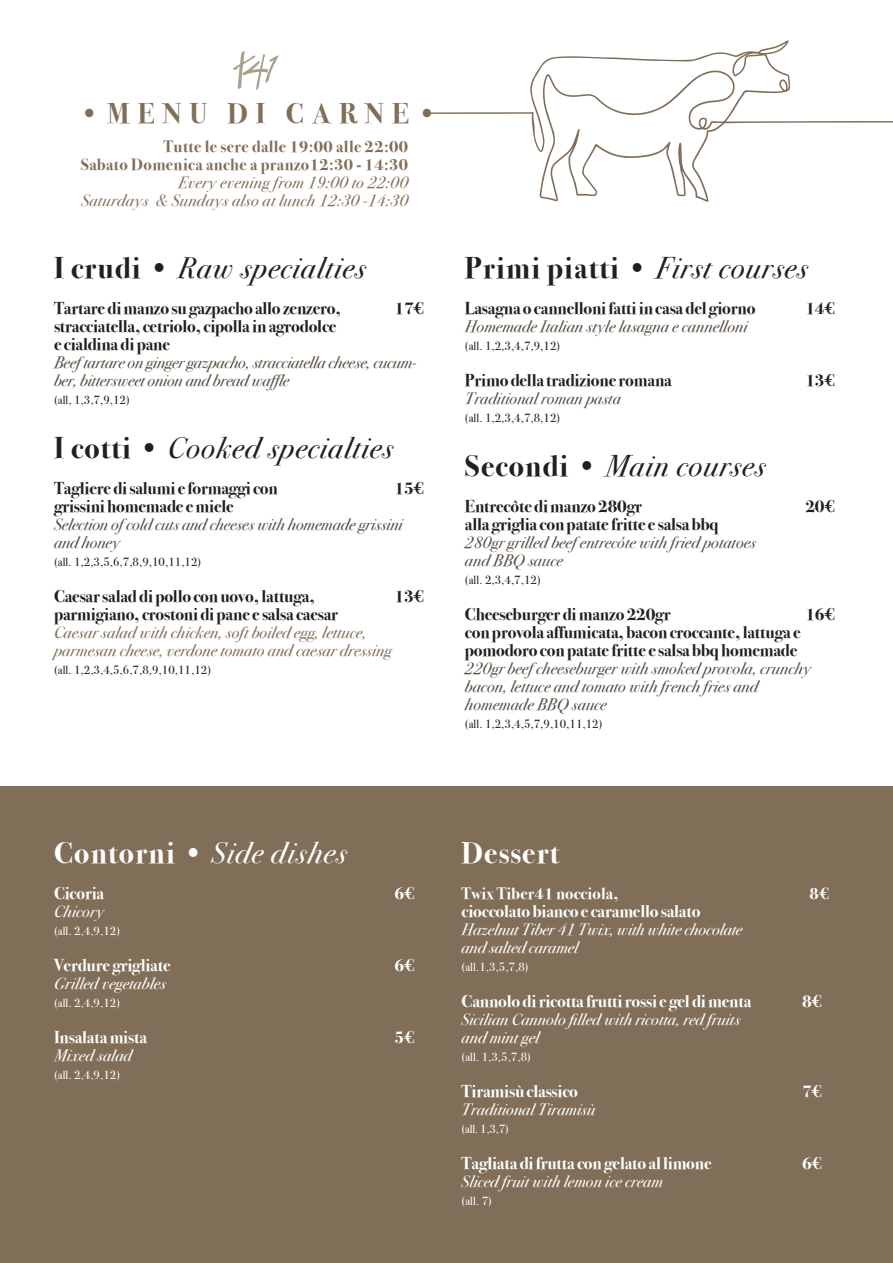
<style>
.page{position:relative;width:893px;height:1263px;background:#fff}
.page>*{position:absolute;margin:0;border:0;box-sizing:border-box;transform-origin:0 0}
.t1{font:italic 30px "Bodoni Svty Two ITCTT";letter-spacing:.04em;color:#231f20}
.t2{font:italic 30px "Bodoni Svty Two ITCTT";letter-spacing:.04em;color:#fff}
.t3{font:700 30px "Bodoni Svty Two ITCTT";letter-spacing:.04em;color:#fff}
.t4{font:700 28.5px "Bodoni Svty Two ITCTT";letter-spacing:.28em;color:#806e58}
.t5{font:700 17.25px/18px "Bodoni Svty Two ITCTT";letter-spacing:-.01em;color:#231f20}
.t6{font:700 17.25px "Bodoni Svty Two ITCTT";letter-spacing:-.01em;color:#fff}
.t7{font:italic 16.5px/18px "Bodoni Svty Two ITCTT";letter-spacing:.01em;color:#584e42}
.t8{font:italic 16.5px/18px "Bodoni Svty Two ITCTT";letter-spacing:.01em;color:#fff}
.t9{font:italic 16.5px/18px "Bodoni Svty Two ITCTT";letter-spacing:.01em;color:#806e58}
.t10{font:700 16.5px/18px "Bodoni Svty Two ITCTT";letter-spacing:.025em;color:#806e58;text-align:right}
.t11{font:700 16.5px "Bodoni Svty Two ITCTT";letter-spacing:.01em;color:#fff}
.t12{font:12px "Bodoni Svty Two ITCTT";letter-spacing:.01em;color:#231f20}
.t13{font:12px "Bodoni Svty Two ITCTT";letter-spacing:.01em;color:#fff}
.s1{font-weight:700;font-style:normal}
.s2{font-style:normal}
</style>
<div class="page">
<div style="left:0;top:787px;width:893px;height:476px;background:#806e58"></div>
<svg style="left:233px;top:51px;width:45px;height:39px"></svg>
<svg style="left:426px;top:40px;width:467px;height:162px"></svg>
<h2 class="t4" style="left:80px;top:90px;width:359px">•MENU DI CARNE•</h2>
<p class="t10" style="left:81px;top:136px;width:329px">Tutte le sere dalle 19:00 alle 22:00<br>Sabato Domenica anche a pranzo12:30 - 14:30</p>
<p class="t9" style="left:81px;top:172px;width:328px;text-align:right">Every evening from 19:00 to 22:00<br>Saturdays &amp; Sundays also at lunch 12:30 -14:30</p>
<h1 class="t1" style="left:54px;top:242px;width:313px"><span class="s1">I crudi</span> <span class="s2">•</span> Raw specialties</h1>
<p class="t5" style="left:54px;top:298px;width:288px">Tartare di manzo su gazpacho allo zenzero,</p>
<p class="t5" style="left:394px;top:298px;width:31px">17€</p>
<p class="t5" style="left:54px;top:316px;width:284px">stracciatella, cetriolo, cipolla in agrodolce e cialdina di pane</p>
<p class="t7" style="left:54px;top:352px;width:364px">Beef tartare on ginger gazpacho, stracciatella cheese, cucum&shy;ber, bittersweet onion and bread waffle</p>
<p class="t12" style="left:54px;top:390px;width:77px">(all, 1,3,7,9,12)</p>
<h1 class="t1" style="left:54px;top:422px;width:340px"><span class="s1">I cotti</span> <span class="s2">•</span> Cooked specialties</h1>
<p class="t5" style="left:54px;top:478px;width:225px">Tagliere di salumi e formaggi con</p>
<p class="t5" style="left:394px;top:478px;width:31px">15€</p>
<p class="t5" style="left:54px;top:496px;width:181px">grissini homemade e miele</p>
<p class="t7" style="left:54px;top:514px;width:350px">Selection of cold cuts and cheeses with homemade grissini and honey</p>
<p class="t12" style="left:54px;top:552px;width:149px">(all. 1,2,3,5,6,7,8,9,10,11,12)</p>
<p class="t5" style="left:54px;top:586px;width:262px">Caesar salad di pollo con uovo, lattuga,</p>
<p class="t5" style="left:394px;top:586px;width:31px">13€</p>
<p class="t5" style="left:54px;top:604px;width:286px">parmigiano, crostoni di pane e salsa caesar</p>
<p class="t9" style="left:54px;top:622px;width:339px">Caesar salad with chicken, soft boiled egg, lettuce, parmesan cheese, verdone tomato and caesar dressing</p>
<p class="t12" style="left:54px;top:660px;width:159px">(all. 1,2,3,4,5,6,7,8,9,10,11,12)</p>
<h1 class="t1" style="left:465px;top:242px;width:344px"><span class="s1">Primi piatti</span> <span class="s2">•</span> First courses</h1>
<p class="t5" style="left:465px;top:298px;width:292px">Lasagna o cannelloni fatti in casa del giorno</p>
<p class="t5" style="left:805px;top:298px;width:31px">14€</p>
<p class="t7" style="left:465px;top:316px;width:284px">Homemade Italian style lasagna e cannelloni</p>
<p class="t12" style="left:465px;top:336px;width:97px">(all. 1,2,3,4,7,9,12)</p>
<p class="t5" style="left:465px;top:370px;width:208px">Primo della tradizione romana</p>
<p class="t5" style="left:805px;top:370px;width:31px">13€</p>
<p class="t7" style="left:465px;top:388px;width:157px">Traditional roman pasta</p>
<p class="t12" style="left:465px;top:408px;width:97px">(all. 1,2,3,4,7,8,12)</p>
<h1 class="t1" style="left:465px;top:440px;width:302px"><span class="s1">Secondi</span> <span class="s2">•</span> Main courses</h1>
<p class="t5" style="left:465px;top:496px;width:179px">Entrecôte di manzo 280gr</p>
<p class="t5" style="left:805px;top:496px;width:31px">20€</p>
<p class="t5" style="left:465px;top:514px;width:255px">alla griglia con patate fritte e salsa bbq</p>
<p class="t7" style="left:465px;top:532px;width:293px">280gr grilled beef entrecôte with fried potatoes and BBQ sauce</p>
<p class="t12" style="left:465px;top:570px;width:77px">(all. 2,3,4,7,12)</p>
<p class="t5" style="left:465px;top:604px;width:207px">Cheeseburger di manzo 220gr</p>
<p class="t5" style="left:805px;top:604px;width:31px">16€</p>
<p class="t5" style="left:465px;top:622px;width:337px">con provola affumicata, bacon croccante, lattuga e pomodoro con patate fritte e salsa bbq homemade</p>
<p class="t7" style="left:465px;top:658px;width:347px">220gr beef cheeseburger with smoked provola, crunchy bacon, lettuce and tomato with french fries and homemade BBQ sauce</p>
<p class="t12" style="left:465px;top:714px;width:139px">(all. 1,2,3,4,5,7,9,10,11,12)</p>
<h1 class="t2" style="left:54px;top:827px;width:294px"><span class="s1">Contorni</span> <span class="s2">•</span> Side dishes</h1>
<p class="t6" style="left:54px;top:879px;width:52px">Cicoria</p>
<p class="t6" style="left:394px;top:879px;width:22px">6€</p>
<p class="t8" style="left:54px;top:901px;width:51px">Chicory</p>
<p class="t13" style="left:54px;top:921px;width:68px">(all. 2,4,9,12)</p>
<p class="t6" style="left:54px;top:951px;width:118px">Verdure grigliate</p>
<p class="t6" style="left:394px;top:951px;width:22px">6€</p>
<p class="t8" style="left:54px;top:973px;width:114px">Grilled vegetables</p>
<p class="t13" style="left:54px;top:993px;width:68px">(all. 2,4,9,12)</p>
<p class="t6" style="left:54px;top:1023px;width:95px">Insalata mista</p>
<p class="t6" style="left:394px;top:1023px;width:22px">5€</p>
<p class="t8" style="left:54px;top:1045px;width:79px">Mixed salad</p>
<p class="t13" style="left:54px;top:1065px;width:68px">(all. 2,4,9,12)</p>
<h1 class="t3" style="left:462px;top:828px;width:99px">Dessert</h1>
<p class="t11" style="left:462px;top:880px;width:159px">Twix Tiber41 nocciola,</p>
<p class="t11" style="left:810px;top:880px;width:21px">8€</p>
<p class="t6" style="left:462px;top:897px;width:240px">cioccolato bianco e caramello salato</p>
<p class="t8" style="left:462px;top:919px;width:282px">Hazelnut Tiber 41 Twix, with white chocolate and salted caramel</p>
<p class="t13" style="left:462px;top:957px;width:68px">(all.1,3,5,7,8)</p>
<p class="t6" style="left:462px;top:987px;width:291px">Cannolo di ricotta frutti rossi e gel di menta</p>
<p class="t6" style="left:802px;top:987px;width:22px">8€</p>
<p class="t8" style="left:462px;top:1009px;width:280px">Sicilian Cannolo filled with ricotta, red fruits and mint gel</p>
<p class="t13" style="left:462px;top:1047px;width:71px">(all. 1,3,5,7,8)</p>
<p class="t6" style="left:462px;top:1077px;width:118px">Tiramisù classico</p>
<p class="t6" style="left:802px;top:1077px;width:22px">7€</p>
<p class="t8" style="left:462px;top:1099px;width:135px">Traditional Tiramisù</p>
<p class="t13" style="left:462px;top:1119px;width:49px">(all. 1,3,7)</p>
<p class="t6" style="left:462px;top:1149px;width:252px">Tagliata di frutta con gelato al limone</p>
<p class="t6" style="left:802px;top:1149px;width:22px">6€</p>
<p class="t8" style="left:462px;top:1171px;width:203px">Sliced fruit with lemon ice cream</p>
<p class="t13" style="left:462px;top:1191px;width:32px">(all. 7)</p>
</div>
